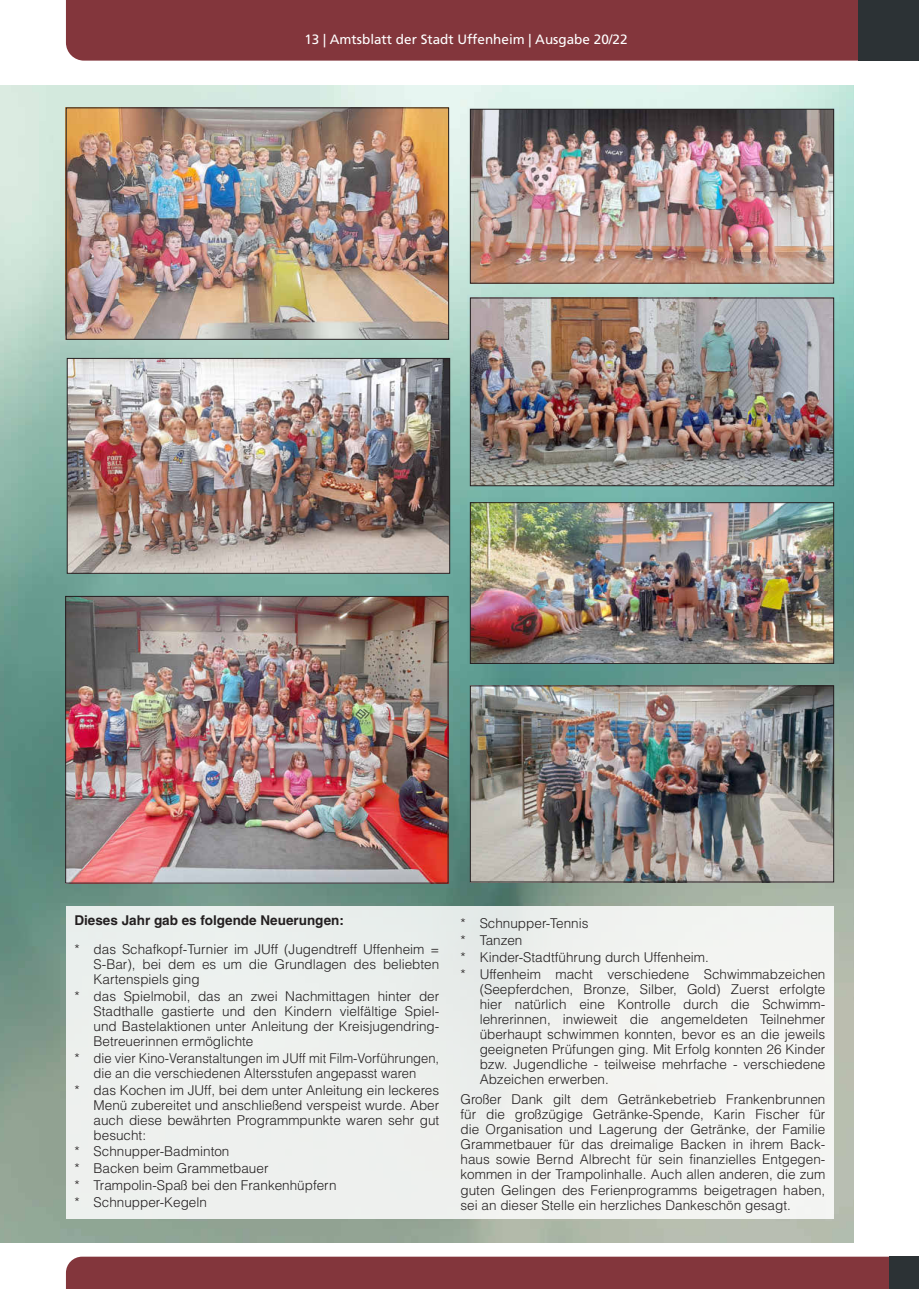
<style>
.page{position:relative;width:919px;height:1289px;background:#fff}
.page>*{position:absolute;margin:0;border:0;box-sizing:border-box;transform-origin:0 0}
.t1{font:300 13.5px/15px "Helvetica LT";color:#231f20;text-align:justify}
.t2{font:13.5px "Frutiger LT";color:#fff}
.t3{font:700 13.5px "Helvetica LT";color:#231f20}
</style>
<div class="page">
<div style="left:66px;top:1256px;width:823px;height:32px;background:#83363c"></div>
<div style="left:889px;top:1256px;width:29px;height:32px;background:#2c3235"></div>
<div style="left:66px;top:0;width:792px;height:61px;background:#83363c"></div>
<div style="left:858px;top:0;width:60px;height:61px;background:#2c3235"></div>
<img style="left:0;top:85px;width:853px;height:1157px">
<div style="left:66px;top:906px;width:767px;height:312px;background:#eef0ee"></div>
<img style="left:68px;top:110px;width:379px;height:227px">
<div style="left:66px;top:108px;width:383px;height:231px;border:1px solid #231f20"></div>
<img style="left:69px;top:360px;width:379px;height:211px">
<div style="left:67px;top:358px;width:383px;height:215px;border:1px solid #231f20"></div>
<img style="left:67px;top:598px;width:379px;height:283px">
<div style="left:65px;top:596px;width:383px;height:287px;border:1px solid #231f20"></div>
<img style="left:472px;top:111px;width:359px;height:170px">
<div style="left:470px;top:109px;width:363px;height:174px;border:1px solid #231f20"></div>
<img style="left:472px;top:300px;width:359px;height:184px">
<div style="left:470px;top:298px;width:363px;height:188px;border:1px solid #231f20"></div>
<img style="left:472px;top:504px;width:359px;height:157px">
<div style="left:470px;top:502px;width:363px;height:161px;border:1px solid #231f20"></div>
<img style="left:472px;top:687px;width:359px;height:193px">
<div style="left:470px;top:685px;width:363px;height:197px;border:1px solid #231f20"></div>
<p class="t2" style="left:304px;top:32px;width:325px">13 | Amtsblatt der Stadt Uffenheim | Ausgabe 20/22</p>
<p class="t3" style="left:74px;top:912px;width:271px">Dieses Jahr gab es folgende Neuerungen:</p>
<p class="t1" style="left:94px;top:941px;width:347px;text-indent:-19px">* das Schafkopf-Turnier im JUff (Jugendtreff Uffenheim = S-Bar), bei dem es um die Grundlagen des beliebten Kartenspiels ging</p>
<p class="t1" style="left:94px;top:988px;width:347px;text-indent:-19px">* das Spielmobil, das an zwei Nachmittagen hinter der Stadthalle gastierte und den Kindern vielfältige Spiel&shy;und Bastelaktionen unter Anleitung der Kreisjugendring-Betreuerinnen ermöglichte</p>
<p class="t1" style="left:74px;top:1050px;width:366px;text-align:center">* die vier Kino-Veranstaltungen im JUff mit Film-Vorführungen, die an die verschiedenen Altersstufen angepasst waren</p>
<p class="t1" style="left:94px;top:1082px;width:347px;text-indent:-19px">* das Kochen im JUff, bei dem unter Anleitung ein leckeres Menü zubereitet und anschließend verspeist wurde. Aber auch diese bewährten Programmpunkte waren sehr gut besucht:</p>
<p class="t1" style="left:74px;top:1142px;width:263px;line-height:16.8px;text-align:left">* Schnupper-Badminton<br>* Backen beim Grammetbauer<br>* Trampolin-Spaß bei den Frankenhüpfern * Schnupper-Kegeln</p>
<p class="t1" style="left:460px;top:914px;width:366px;line-height:16.8px;text-align:left">* Schnupper-Tennis<br>* Tanzen<br>* Kinder-Stadtführung durch Uffenheim.<br>* Uffenheim macht verschiedene Schwimmabzeichen</p>
<p class="t1" style="left:479px;top:981px;width:347px">(Seepferdchen, Bronze, Silber, Gold) Zuerst erfolgte hier natürlich eine Kontrolle durch die Schwimm&shy;lehrerinnen, inwieweit die angemeldeten Teilnehmer überhaupt schwimmen konnten, bevor es an die jeweils geeigneten Prüfungen ging. Mit Erfolg konnten 26 Kinder bzw. Jugendliche - teilweise mehrfache - verschiedene Abzeichen erwerben.</p>
<p class="t1" style="left:460px;top:1091px;width:366px">Großer Dank gilt dem Getränkebetrieb Frankenbrunnen für die großzügige Getränke-Spende, Karin Fischer für die Organisation und Lagerung der Getränke, der Familie Grammetbauer für das dreimalige Backen in ihrem Back&shy;haus sowie Bernd Albrecht für sein finanzielles Entgegen&shy;kommen in der Trampolinhalle. Auch allen anderen, die zum guten Gelingen des Ferienprogramms beigetragen haben, sei an dieser Stelle ein herzliches Dankeschön gesagt.</p>
</div>
